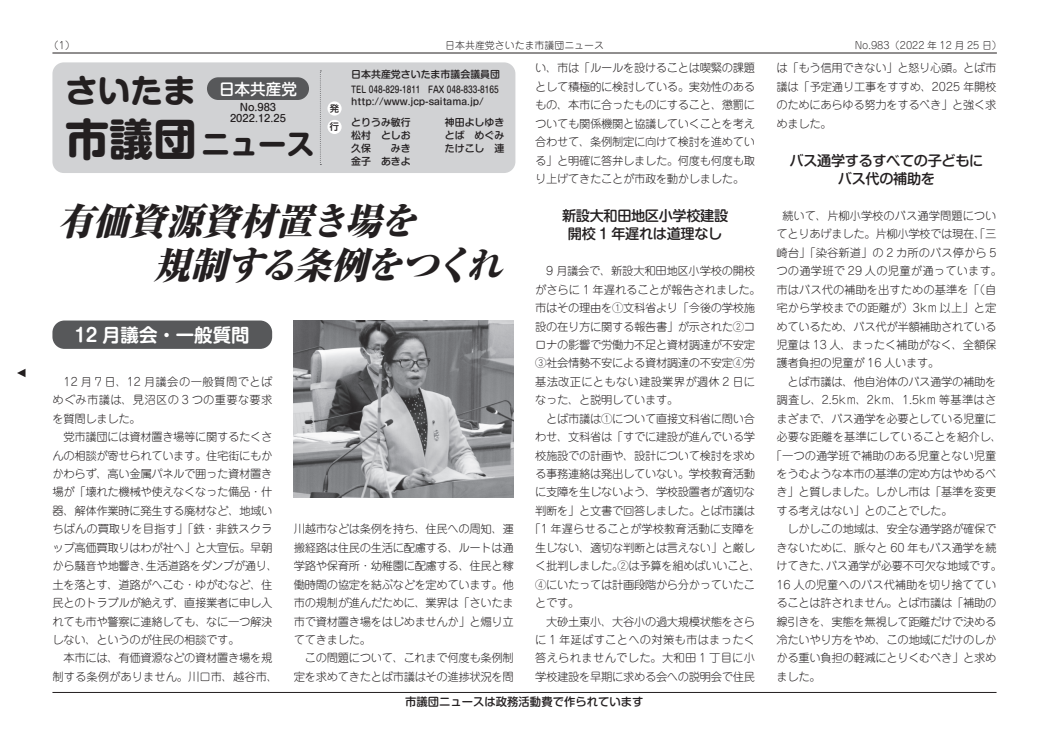
<style>
.page{position:relative;width:1049px;height:746px;background:#fff}
.page>*{position:absolute;margin:0;border:0;box-sizing:border-box;transform-origin:0 0}
.t1{font:italic 800 expanded 36.9px/43.9px "Ryumin Pro";color:#231f20}
.t2{font:700 32.6px "Shin M Go Pro";color:#231f20}
.t3{font:700 28.3px "Shin M Go Pro";color:#231f20}
.t4{font:700 18.4px "Shin M Go Pro De";color:#fff}
.t5{font:500 15.6px "Shin M Go Pro";color:#fff}
.t6{font:500 14.2px/18.4px "Shin M Go Pro";letter-spacing:-.025em;color:#231f20;text-align:center}
.t7{font:300 11.3px/18.4px "Jun 101 Pro";letter-spacing:-.03em;color:#231f20}
.t8{font:300 11.3px "Jun 101 Pro";letter-spacing:-.005em;color:#231f20}
.t9{font:300 11.3px "Jun 101 Pro";letter-spacing:.02em;color:#231f20}
.t10{font:300 11.3px "Jun 101 Pro";letter-spacing:.005em;color:#231f20}
.t11{font:500 11.3px "Shin M Go Pro";color:#231f20}
.t12{font:300 11.3px "Jun 101 Pro";letter-spacing:.035em;color:#231f20}
.t13{font:300 11.3px "Jun 101 Pro";letter-spacing:-.01em;color:#231f20}
.t14{font:300 11.3px "Jun 101 Pro";letter-spacing:.015em;color:#231f20}
.t15{font:500 9.9px/12.8px "Shin M Go Pro";color:#231f20;text-align:justify}
.t16{font:300 9.9px "Jun 101 Pro";color:#231f20}
.t17{font:500 9.2px/11.3px "Shin M Go Pro";color:#231f20;scale:.8 1}
.t18{font:500 9.2px/18.4px "Shin Go Pro";color:#231f20}
.s1{font-size:43.9px}
</style>
<div class="page">
<hr style="left:52px;top:53px;width:945px;height:1px;background:#231f20">
<hr style="left:52px;top:692px;width:944px;height:1px;background:#231f20">
<div style="left:52px;top:62px;width:463px;height:111px;background:#d1d2d4;border-radius:11px"></div>
<svg style="left:320px;top:70px;width:1px;height:95px"></svg>
<div style="left:207px;top:77px;width:102px;height:23px;background:#57585a;border-radius:11px"></div>
<div style="left:327px;top:101px;width:15px;height:15px;background:#fff;border-radius:50%"></div>
<div style="left:327px;top:120px;width:15px;height:14px;background:#fff;border-radius:50%"></div>
<svg style="left:17px;top:369px;width:9px;height:8px"></svg>
<img style="left:294px;top:320px;width:219px;height:177px">
<div style="left:52px;top:320px;width:220px;height:29px;background:#57585a;border-radius:12px"></div>
<p class="t16" style="left:49px;top:38px;width:28px">（1）</p>
<h2 class="t2" style="left:65px;top:64px;width:132px">さいたま</h2>
<h3 class="t3" style="left:65px;top:121px;width:251px"><span class="s1">市議団</span>ニュース</h3>
<p class="t16" style="left:445px;top:38px;width:160px">日本共産党さいたま市議団ニュース</p>
<p class="t7" style="left:535px;top:58px;width:222px;text-align:justify">い、市は「ルールを設けることは喫緊の課題として積極的に検討している。実効性のあるもの、本市に合ったものにすること、懲罰についても関係機関と協議していくことを考え合わせて、条例制定に向けて検討を進めている」と明確に答弁しました。何度も何度も取り上げてきたことが市政を動かしました。</p>
<p class="t6" style="left:562px;top:205px;width:168px">新設大和田地区小学校建設開校 1 年遅れは道理なし</p>
<p class="t7" style="left:535px;top:260px;width:222px">　9 月議会で、新設大和田地区小学校の開校</p>
<p class="t13" style="left:535px;top:280px;width:227px">がさらに 1 年遅れることが報告されました。</p>
<p class="t7" style="left:535px;top:297px;width:222px">市はその理由を①文科省より「今後の学校施</p>
<p class="t7" style="left:535px;top:316px;width:222px">設の在り方に関する報告書」が示された②コ</p>
<p class="t7" style="left:535px;top:334px;width:222px">ロナの影響で労働力不足と資材調達が不安定</p>
<p class="t7" style="left:535px;top:352px;width:222px">③社会情勢不安による資材調達の不安定④労</p>
<p class="t9" style="left:535px;top:372px;width:222px">基法改正にともない建設業界が週休 2 日に</p>
<p class="t7" style="left:535px;top:389px;width:145px">なった、と説明しています。</p>
<p class="t7" style="left:535px;top:408px;width:222px">　とば市議は①について直接文科省に問い合</p>
<p class="t7" style="left:535px;top:426px;width:222px">わせ、文科省は「すでに建設が進んでいる学</p>
<p class="t7" style="left:535px;top:444px;width:222px">校施設での計画や、設計について検討を求め</p>
<p class="t7" style="left:535px;top:463px;width:222px">る事務連絡は発出していない。学校教育活動</p>
<p class="t7" style="left:535px;top:481px;width:222px">に支障を生じないよう、学校設置者が適切な</p>
<p class="t7" style="left:535px;top:500px;width:222px">判断を」と文書で回答しました。とば市議は</p>
<p class="t10" style="left:529px;top:520px;width:227px">「1 年遅らせることが学校教育活動に支障を</p>
<p class="t7" style="left:535px;top:537px;width:222px">生じない、適切な判断とは言えない」と厳し</p>
<p class="t7" style="left:535px;top:555px;width:227px">く批判しました。②は予算を組めばいいこと、</p>
<p class="t7" style="left:535px;top:573px;width:222px">④にいたっては計画段階から分かっていたこ</p>
<p class="t7" style="left:535px;top:592px;width:46px">とです。</p>
<p class="t7" style="left:535px;top:610px;width:222px">　大砂土東小、大谷小の過大規模状態をさら</p>
<p class="t9" style="left:535px;top:630px;width:222px">に 1 年延ばすことへの対策も市はまったく</p>
<p class="t9" style="left:535px;top:649px;width:222px">答えられませんでした。大和田 1 丁目に小</p>
<p class="t7" style="left:535px;top:666px;width:222px">学校建設を早期に求める会への説明会で住民</p>
<p class="t15" style="left:351px;top:67px;width:150px">日本共産党さいたま市議会議員団</p>
<p class="t17" style="left:351px;top:83px;width:186px">TEL 048-829-1811　FAX 048-833-8165 http://www.jcp-saitama.jp/</p>
<p class="t15" style="left:351px;top:115px;width:61px">とりうみ敏行松村　としお久保　　みき金子　あきよ</p>
<p class="t15" style="left:445px;top:115px;width:61px">神田よしゆきとば　めぐみたけこし　連</p>
<h3 class="t5" style="left:219px;top:76px;width:79px">日本共産党</h3>
<p class="t15" style="left:230px;top:100px;width:57px;line-height:11.3px;text-align:center">No.983<br>2022.12.25</p>
<p class="t18" style="left:330px;top:98px;width:11px">発行</p>
<h1 class="t1" style="left:154px;top:197px;width:363px;text-indent:-96px">有価資源資材置き場を<br>規制する条例をつくれ</h1>
<h3 class="t4" style="left:74px;top:320px;width:177px">12 月議会・一般質問</h3>
<p class="t12" style="left:52px;top:372px;width:222px">　12 月 7 日、12 月議会の一般質問でとば</p>
<p class="t9" style="left:52px;top:391px;width:222px">めぐみ市議は、見沼区の 3 つの重要な要求</p>
<p class="t7" style="left:52px;top:408px;width:90px">を質問しました。</p>
<p class="t7" style="left:52px;top:426px;width:222px">　党市議団には資材置き場等に関するたくさ</p>
<p class="t7" style="left:52px;top:444px;width:222px">んの相談が寄せられています。住宅街にもか</p>
<p class="t7" style="left:52px;top:463px;width:222px">かわらず、高い金属パネルで囲った資材置き</p>
<p class="t7" style="left:52px;top:481px;width:222px">場が「壊れた機械や使えなくなった備品・什</p>
<p class="t7" style="left:52px;top:500px;width:222px">器、解体作業時に発生する廃材など、地域い</p>
<p class="t8" style="left:52px;top:520px;width:221px">ちばんの買取りを目指す」「鉄・非鉄スクラ</p>
<p class="t7" style="left:52px;top:537px;width:222px">ップ高価買取りはわが社へ」と大宣伝。早朝</p>
<p class="t7" style="left:146px;top:555px;width:134px">生活道路をダンプが通り、</p>
<p class="t7" style="left:294px;top:518px;width:222px">川越市などは条例を持ち、住民への周知、運搬経路は住民の生活に配慮する、ルートは通学路や保育所・幼稚園に配慮する、住民と稼働時間の協定を結ぶなどを定めています。他市の規制が進んだために、業界は「さいたま市で資材置き場をはじめませんか」と煽り立ててきました。<br>　この問題について、これまで何度も条例制定を求めてきたとば市議はその進捗状況を問</p>
<p class="t7" style="left:52px;top:555px;width:227px">から騒音や地響き、<br>土を落とす、道路がへこむ・ゆがむなど、住民とのトラブルが絶えず、直接業者に申し入れても市や警察に連絡しても、なに一つ解決しない、というのが住民の相談です。<br>　本市には、有価資源などの資材置き場を規制する条例がありません。川口市、越谷市、</p>
<p class="t11" style="left:405px;top:692px;width:240px">市議団ニュースは政務活動費で作られています</p>
<p class="t16" style="left:855px;top:38px;width:149px">No.983（2022 年 12 月 25 日(</p>
<p class="t7" style="left:776px;top:58px;width:222px;text-align:justify">は「もう信用できない」と怒り心頭。とば市議は「予定通り工事をすすめ、2025 年開校のためにあらゆる努力をするべき」と強く求めました。</p>
<p class="t6" style="left:789px;top:149px;width:195px">バス通学するすべての子どもにバス代の補助を</p>
<p class="t8" style="left:782px;top:207px;width:216px">続いて、片柳小学校のバス通学問題につい</p>
<p class="t7" style="left:776px;top:223px;width:222px">てとりあげました。片柳小学校では現在、「三</p>
<p class="t8" style="left:776px;top:243px;width:221px">崎台」「染谷新道」の 2 カ所のバス停から 5</p>
<p class="t14" style="left:776px;top:262px;width:227px">つの通学班で 29 人の児童が通っています。</p>
<p class="t8" style="left:776px;top:280px;width:221px">市はバス代の補助を出すための基準を「（自</p>
<p class="t10" style="left:776px;top:299px;width:222px">宅から学校までの距離が）3km 以上」と定</p>
<p class="t7" style="left:776px;top:316px;width:222px">めているため、バス代が半額補助されている</p>
<p class="t7" style="left:776px;top:334px;width:222px">児童は 13 人、まったく補助がなく、全額保</p>
<p class="t7" style="left:776px;top:352px;width:165px">護者負担の児童が 16 人います。</p>
<p class="t7" style="left:776px;top:371px;width:222px">　とば市議は、他自治体のバス通学の補助を</p>
<p class="t9" style="left:776px;top:391px;width:222px">調査し、2.5km、2km、1.5km 等基準はさ</p>
<p class="t7" style="left:776px;top:408px;width:222px">まざまで、バス通学を必要としている児童に</p>
<p class="t8" style="left:776px;top:428px;width:227px">必要な距離を基準にしていることを紹介し、</p>
<p class="t8" style="left:771px;top:446px;width:227px">「一つの通学班で補助のある児童とない児童</p>
<p class="t7" style="left:776px;top:463px;width:222px">をうむような本市の基準の定め方はやめるべ</p>
<p class="t7" style="left:776px;top:481px;width:222px">き」と質しました。しかし市は「基準を変更</p>
<p class="t7" style="left:776px;top:500px;width:178px">する考えはない」とのことでした。</p>
<p class="t7" style="left:776px;top:518px;width:222px">　しかしこの地域は、安全な通学路が確保で</p>
<p class="t7" style="left:776px;top:537px;width:222px">きないために、脈々と 60 年もバス通学を続</p>
<p class="t7" style="left:826px;top:555px;width:178px">バス通学が必要不可欠な地域です。</p>
<p class="t7" style="left:776px;top:555px;width:222px">けてきた、<br>16 人の児童へのバス代補助を切り捨てていることは許されません。とば市議は「補助の線引きを、実態を無視して距離だけで決める冷たいやり方をやめ、この地域にだけのしかかる重い負担の軽減にとりくむべき」と求めました。</p>
</div>
